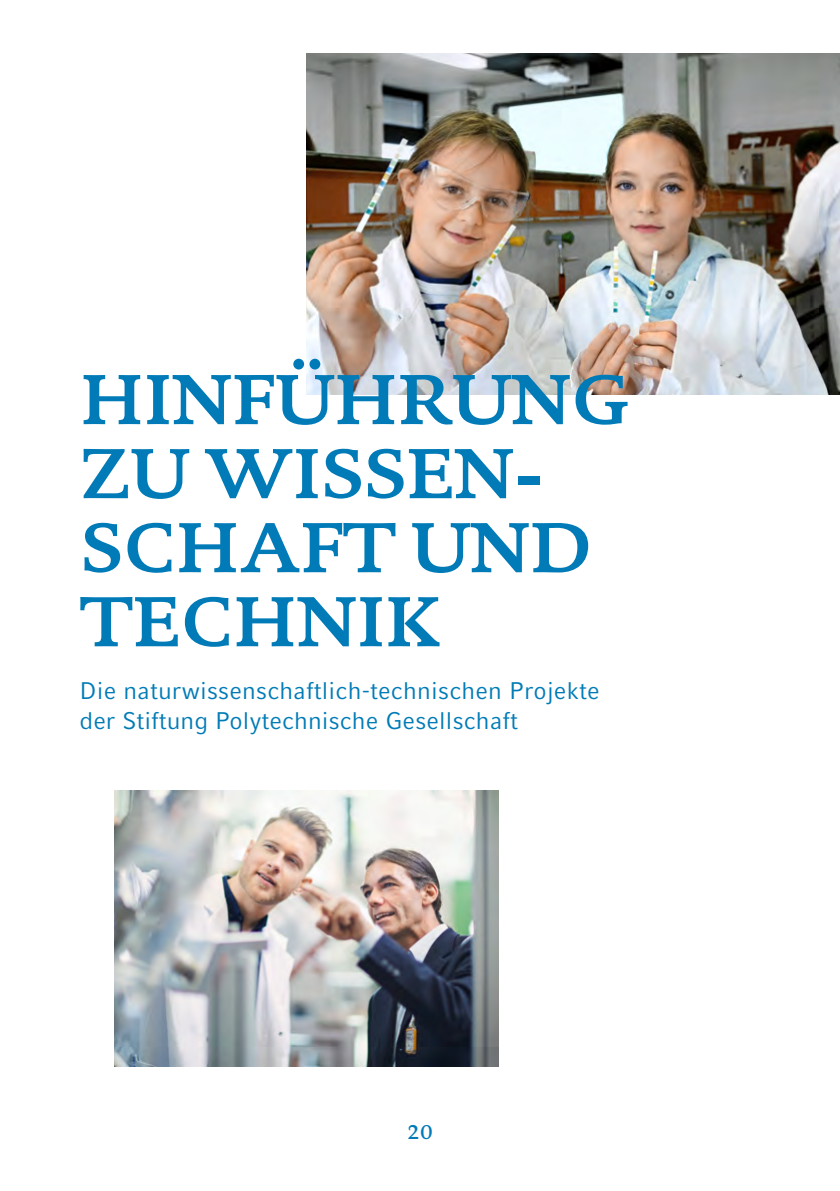
<style>
.page{position:relative;width:840px;height:1191px;background:#fff}
.page>*{position:absolute;margin:0;border:0;box-sizing:border-box;transform-origin:0 0}
.t1{font:700 72px/74px "DTL Documenta T";letter-spacing:.01em;color:#007bb7}
.t2{font:24px/30px "Compatil Fact LT";letter-spacing:.01em;color:#007bb7}
.t3{font:500 20px "DTL Documenta T";color:#007bb7}
</style>
<div class="page">
<img style="left:306px;top:54px;width:533px;height:340px">
<img style="left:115px;top:791px;width:383px;height:275px">
<h1 class="t1" style="left:81px;top:362px;width:550px">HINFÜHRUNG<br>ZU WISSEN-<br>SCHAFT UND<br>TECHNIK</h1>
<p class="t2" style="left:79px;top:675px;width:521px">Die naturwissenschaftlich-technischen Projekte der Stiftung Polytechnische Gesellschaft</p>
<p class="t3" style="left:407px;top:1120px;width:27px">20</p>
</div>
